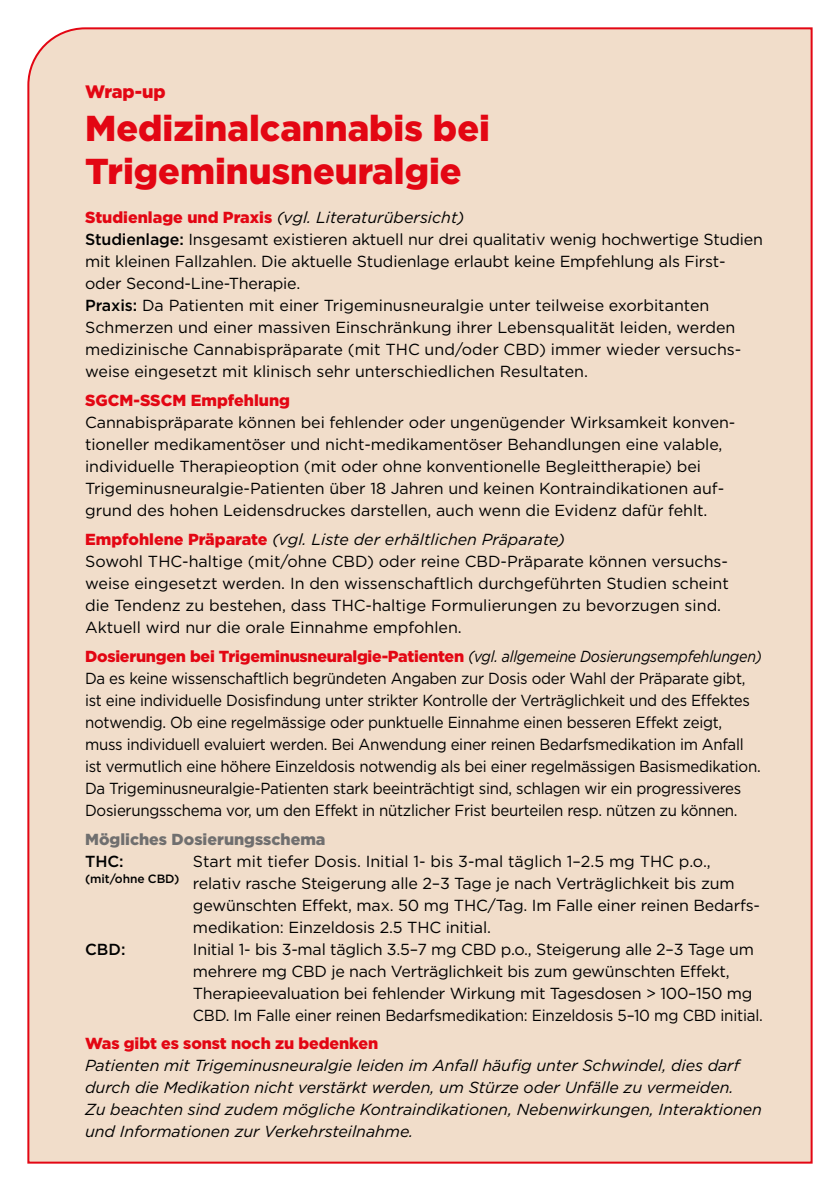
<style>
.page{position:relative;width:840px;height:1191px;background:#fff}
.page>*{position:absolute;margin:0;border:0;box-sizing:border-box;transform-origin:0 0}
.t1{font:900 36px/43.2px "Gotham";color:#e30613}
.t2{font:900 18px "Gotham";letter-spacing:-.015em;color:#e30613}
.t3{font:16px/22px "Gotham";letter-spacing:-.01em;color:#000}
.t4{font:16px/22px "Gotham";letter-spacing:-.01em;color:#000;scale:.94 1}
.t5{font:italic 16px/22px "Gotham";letter-spacing:-.005em;color:#000}
.t6{font:900 16px "Gotham";letter-spacing:-.005em;color:#e30613}
.t7{font:900 16px "Gotham";color:#706f6f}
.t8{font:500 16px "Gotham";color:#000}
.s1{font-weight:900;color:#e30613}
.s2{font-style:italic}
.s3{font-weight:500}
</style>
<div class="page">
<div style="left:27px;top:27px;width:786px;height:1137px;background:#f1ddca"></div>
<p class="t2" style="left:85px;top:79px;width:82px">Wrap-up</p>
<h1 class="t1" style="left:85px;top:106px;width:406px">Medizinalcannabis bei<br>Trigeminusneuralgie</h1>
<p class="t3" style="left:85px;top:206px;width:679px"><span class="s1">Studienlage und Praxis</span> <span class="s2">(vgl. Literaturübersicht)<br></span><span class="s3">Studienlage:</span> Insgesamt existieren aktuell nur drei qualitativ wenig hochwertige Studien mit kleinen Fallzahlen. Die aktuelle Studienlage erlaubt keine Empfehlung als First&shy;oder Second-Line-Therapie.<br><span class="s3">Praxis:</span> Da Patienten mit einer Trigeminusneuralgie unter teilweise exorbitanten Schmerzen und einer massiven Einschränkung ihrer Lebensqualität leiden, werden medizinische Cannabispräparate (mit THC und/oder CBD) immer wieder versuchs&shy;weise eingesetzt mit klinisch sehr unterschiedlichen Resultaten.</p>
<p class="t6" style="left:85px;top:389px;width:206px">SGCM-SSCM Empfehlung</p>
<p class="t3" style="left:85px;top:411px;width:651px">Cannabispräparate können bei fehlender oder ungenügender Wirksamkeit konven&shy;tioneller medikamentöser und nicht-medikamentöser Behandlungen eine valable, individuelle Therapieoption (mit oder ohne konventionelle Begleittherapie) bei Trigeminusneuralgie-Patienten über 18 Jahren und keinen Kontraindikationen auf&shy;grund des hohen Leidensdruckes darstellen, auch wenn die Evidenz dafür fehlt.</p>
<p class="t3" style="left:85px;top:528px;width:645px"><span class="s1">Empfohlene Präparate</span> <span class="s2">(vgl. Liste der erhältlichen Präparate)<br></span>Sowohl THC-haltige (mit/ohne CBD) oder reine CBD-Präparate können versuchs&shy;weise eingesetzt werden. In den wissenschaftlich durchgeführten Studien scheint die Tendenz zu bestehen, dass THC-haltige Formulierungen zu bevorzugen sind.<br>Aktuell wird nur die orale Einnahme empfohlen.</p>
<p class="t4" style="left:85px;top:644px;width:721px"><span class="s1">Dosierungen bei Trigeminusneuralgie-Patienten</span> <span class="s2">(vgl. allgemeine Dosierungsempfehlungen)<br></span>Da es keine wissenschaftlich begründeten Angaben zur Dosis oder Wahl der Präparate gibt, ist eine individuelle Dosisfindung unter strikter Kontrolle der Verträglichkeit und des Effektes notwendig. Ob eine regelmässige oder punktuelle Einnahme einen besseren Effekt zeigt, muss individuell evaluiert werden. Bei Anwendung einer reinen Bedarfsmedikation im Anfall ist vermutlich eine höhere Einzeldosis notwendig als bei einer regelmässigen Basismedikation.<br>Da Trigeminusneuralgie-Patienten stark beeinträchtigt sind, schlagen wir ein progressiveres Dosierungsschema vor, um den Effekt in nützlicher Frist beurteilen resp. nützen zu können.</p>
<p class="t7" style="left:85px;top:828px;width:242px">Mögliches Dosierungsschema</p>
<p class="t8" style="left:85px;top:850px;width:40px">THC:</p>
<p class="t3" style="left:193px;top:849px;width:519px">Start mit tiefer Dosis. Initial 1- bis 3-mal täglich 1–2.5 mg THC p.o.,</p>
<p class="t3" style="left:85px;top:871px;width:650px"><sup>(mit/ohne</sup> <sup>CBD)</sup> relativ rasche Steigerung alle 2–3 Tage je nach Verträglichkeit bis zum</p>
<p class="t3" style="left:193px;top:893px;width:566px">gewünschten Effekt, max. 50 mg THC/Tag. Im Falle einer reinen Bedarfs-</p>
<p class="t3" style="left:193px;top:915px;width:299px">medikation: Einzeldosis 2.5 THC initial.</p>
<p class="t8" style="left:85px;top:938px;width:42px">CBD:</p>
<p class="t3" style="left:193px;top:937px;width:571px">Initial 1- bis 3-mal täglich 3.5–7 mg CBD p.o., Steigerung alle 2–3 Tage um mehrere mg CBD je nach Verträglichkeit bis zum gewünschten Effekt, Therapieevaluation bei fehlender Wirkung mit Tagesdosen &gt; 100–150 mg CBD. Im Falle einer reinen Bedarfsmedikation: Einzeldosis 5–10 mg CBD initial.</p>
<p class="t6" style="left:85px;top:1032px;width:294px">Was gibt es sonst noch zu bedenken</p>
<p class="t5" style="left:85px;top:1054px;width:678px">Patienten mit Trigeminusneuralgie leiden im Anfall häufig unter Schwindel, dies darf durch die Medikation nicht verstärkt werden, um Stürze oder Unfälle zu vermeiden.<br>Zu beachten sind zudem mögliche Kontraindikationen, Nebenwirkungen, Interaktionen und Informationen zur Verkehrsteilnahme.</p>
</div>
